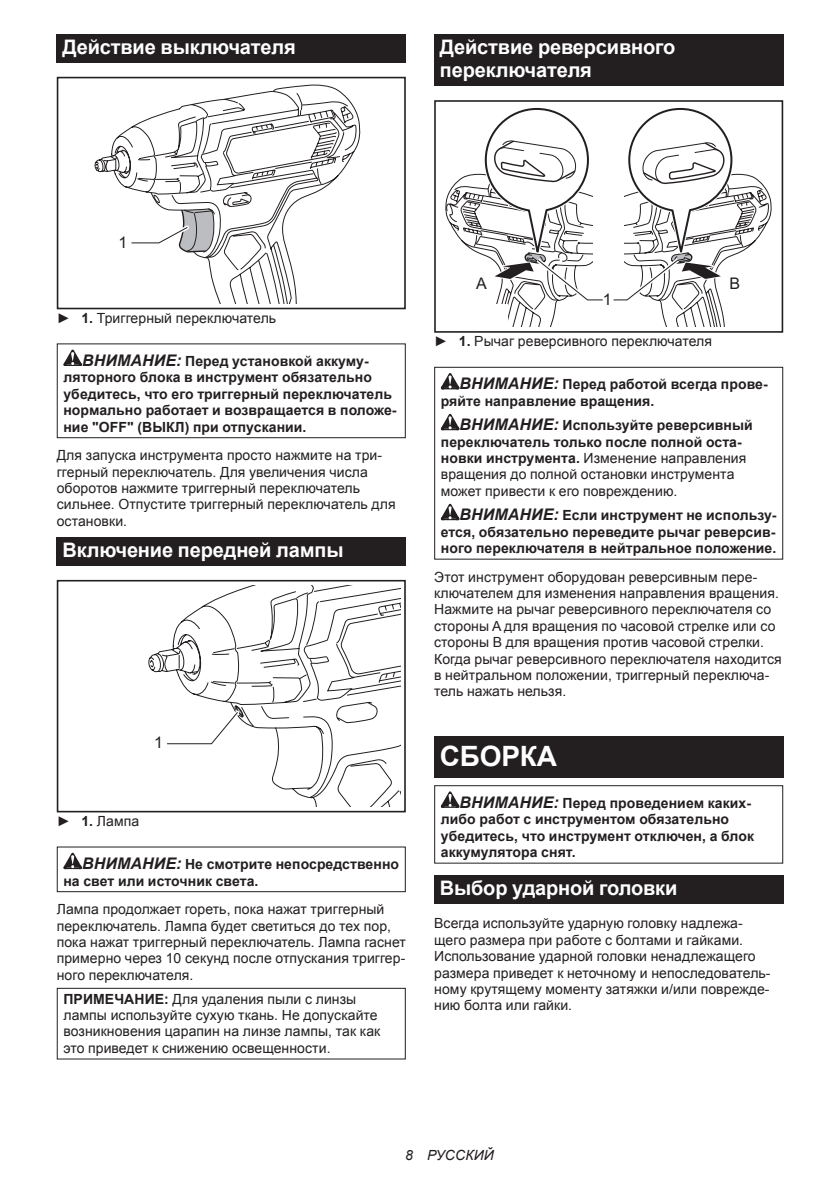
<style>
.page{position:relative;width:840px;height:1191px;background:#fff}
.page>*{position:absolute;margin:0;border:0;box-sizing:border-box;transform-origin:0 0}
.t1{font:700 28px "Arial";letter-spacing:-.01em;color:#fff}
.t2{font:700 20px/23.4px "Arial";letter-spacing:-.01em;color:#fff}
.t3{font:16px "Arial";color:#231f20}
.t4{font:14px/16.4px "Arial";letter-spacing:.005em;color:#231f20}
.t5{font:700 14px/16.4px "Arial";letter-spacing:.005em;color:#231f20}
.t6{font:italic 14px "Arial";letter-spacing:.005em;color:#231f20}
.s1{font-weight:700}
.s2{font-style:italic;font-size:16px}
.s3{font-weight:700;font-style:italic;font-size:16px}
</style>
<div class="page">
<div style="left:57px;top:34px;width:348px;height:29px;background:#231f20"></div>
<svg style="left:258px;top:84px;width:102px;height:79px"></svg>
<svg style="left:94px;top:93px;width:254px;height:211px"></svg>
<div style="left:57px;top:281px;width:73px;height:28px;background:#fff"></div>
<div style="left:57px;top:77px;width:348px;height:232px;border:2px solid #231f20"></div>
<svg style="left:128px;top:192px;width:122px;height:61px"></svg>
<svg style="left:63px;top:349px;width:19px;height:17px"></svg>
<div style="left:57px;top:343px;width:348px;height:95px;border:1px solid #231f20"></div>
<div style="left:57px;top:537px;width:348px;height:28px;background:#231f20"></div>
<svg style="left:148px;top:585px;width:252px;height:221px"></svg>
<div style="left:57px;top:580px;width:348px;height:232px;border:2px solid #231f20"></div>
<svg style="left:163px;top:705px;width:81px;height:42px"></svg>
<svg style="left:63px;top:852px;width:19px;height:17px"></svg>
<div style="left:57px;top:846px;width:348px;height:46px;border:1px solid #231f20"></div>
<div style="left:57px;top:987px;width:348px;height:72px;border:1px solid #231f20"></div>
<div style="left:434px;top:34px;width:348px;height:52px;background:#231f20"></div>
<div style="left:434px;top:100px;width:348px;height:233px;border:2px solid #231f20"></div>
<svg style="left:445px;top:107px;width:326px;height:219px"></svg>
<svg style="left:440px;top:373px;width:19px;height:16px"></svg>
<svg style="left:440px;top:414px;width:19px;height:16px"></svg>
<svg style="left:440px;top:504px;width:19px;height:16px"></svg>
<div style="left:434px;top:367px;width:348px;height:192px;border:1px solid #231f20"></div>
<div style="left:434px;top:736px;width:348px;height:41px;background:#231f20"></div>
<svg style="left:440px;top:791px;width:19px;height:17px"></svg>
<div style="left:434px;top:785px;width:348px;height:78px;border:1px solid #231f20"></div>
<div style="left:434px;top:875px;width:348px;height:28px;background:#231f20"></div>
<h2 class="t2" style="left:62px;top:36px;width:235px">Действие выключателя</h2>
<h2 class="t2" style="left:439px;top:36px;width:237px">Действие реверсивного переключателя</h2>
<p class="t3" style="left:118px;top:231px;width:10px">1</p>
<p class="t4" style="left:57px;top:310px;width:221px">► <span class="s1">1.</span> Триггерный переключатель</p>
<p class="t5" style="left:63px;top:353px;width:334px;text-indent:19px"><span class="s2">ВНИМАНИЕ:</span> Перед установкой аккуму&shy;ляторного блока в инструмент обязательно убедитесь, что его триггерный переключатель нормально работает и возвращается в положе&shy;ние "OFF" (ВЫКЛ) при отпускании.</p>
<p class="t4" style="left:57px;top:447px;width:340px">Для запуска инструмента просто нажмите на три&shy;ггерный переключатель. Для увеличения числа оборотов нажмите триггерный переключатель сильнее. Отпустите триггерный переключатель для остановки.</p>
<h2 class="t2" style="left:62px;top:539px;width:282px">Включение передней лампы</h2>
<p class="t3" style="left:154px;top:732px;width:10px">1</p>
<p class="t4" style="left:57px;top:813px;width:84px">► <span class="s1">1.</span> Лампа</p>
<p class="t5" style="left:63px;top:856px;width:337px;text-indent:19px"><span class="s2">ВНИМАНИЕ:</span> Не смотрите непосредственно на свет или источник света.</p>
<p class="t4" style="left:57px;top:901px;width:350px">Лампа продолжает гореть, пока нажат триггерный переключатель. Лампа будет светиться до тех пор, пока нажат триггерный переключатель. Лампа гаснет примерно через 10 секунд после отпускания триггер&shy;ного переключателя.</p>
<p class="t4" style="left:63px;top:990px;width:318px"><span class="s1">ПРИМЕЧАНИЕ:</span> Для удаления пыли с линзы лампы используйте сухую ткань. Не допускайте возникновения царапин на линзе лампы, так как это приведет к снижению освещенности.</p>
<p class="t3" style="left:476px;top:273px;width:12px">A</p>
<p class="t3" style="left:729px;top:273px;width:12px">B</p>
<p class="t3" style="left:602px;top:288px;width:10px">1</p>
<p class="t4" style="left:434px;top:333px;width:279px">► <span class="s1">1.</span> Рычаг реверсивного переключателя</p>
<p class="t5" style="left:440px;top:377px;width:328px;text-indent:19px"><span class="s2">ВНИМАНИЕ:</span> Перед работой всегда прове&shy;ряйте направление вращения.</p>
<p class="t4" style="left:440px;top:417px;width:313px;text-indent:19px"><span class="s3">ВНИМАНИЕ:</span> <span class="s1">Используйте реверсивный переключатель только после полной оста&shy;новки инструмента.</span> Изменение направления вращения до полной остановки инструмента может привести к его повреждению.</p>
<p class="t5" style="left:440px;top:507px;width:337px;text-align:justify;text-indent:19px"><span class="s2">ВНИМАНИЕ:</span> Если инструмент не использу&shy;ется, обязательно переведите рычаг реверсив&shy;ного переключателя в нейтральное положение.</p>
<p class="t4" style="left:434px;top:569px;width:349px">Этот инструмент оборудован реверсивным пере&shy;ключателем для изменения направления вращения.<br>Нажмите на рычаг реверсивного переключателя со стороны A для вращения по часовой стрелке или со стороны B для вращения против часовой стрелки.<br>Когда рычаг реверсивного переключателя находится в нейтральном положении, триггерный переключа&shy;тель нажать нельзя.</p>
<h1 class="t1" style="left:439px;top:737px;width:118px">СБОРКА</h1>
<p class="t5" style="left:440px;top:795px;width:314px;text-indent:19px"><span class="s2">ВНИМАНИЕ:</span> Перед проведением каких&shy;либо работ с инструментом обязательно убедитесь, что инструмент отключен, а блок аккумулятора снят.</p>
<h2 class="t2" style="left:439px;top:877px;width:239px">Выбор ударной головки</h2>
<p class="t4" style="left:434px;top:915px;width:338px">Всегда используйте ударную головку надлежа&shy;щего размера при работе с болтами и гайками.<br>Использование ударной головки ненадлежащего размера приведет к неточному и непоследователь&shy;ному крутящему моменту затяжки и/или поврежде&shy;нию болта или гайки.</p>
<p class="t6" style="left:405px;top:1146px;width:90px">8 РУССКИЙ</p>
</div>
